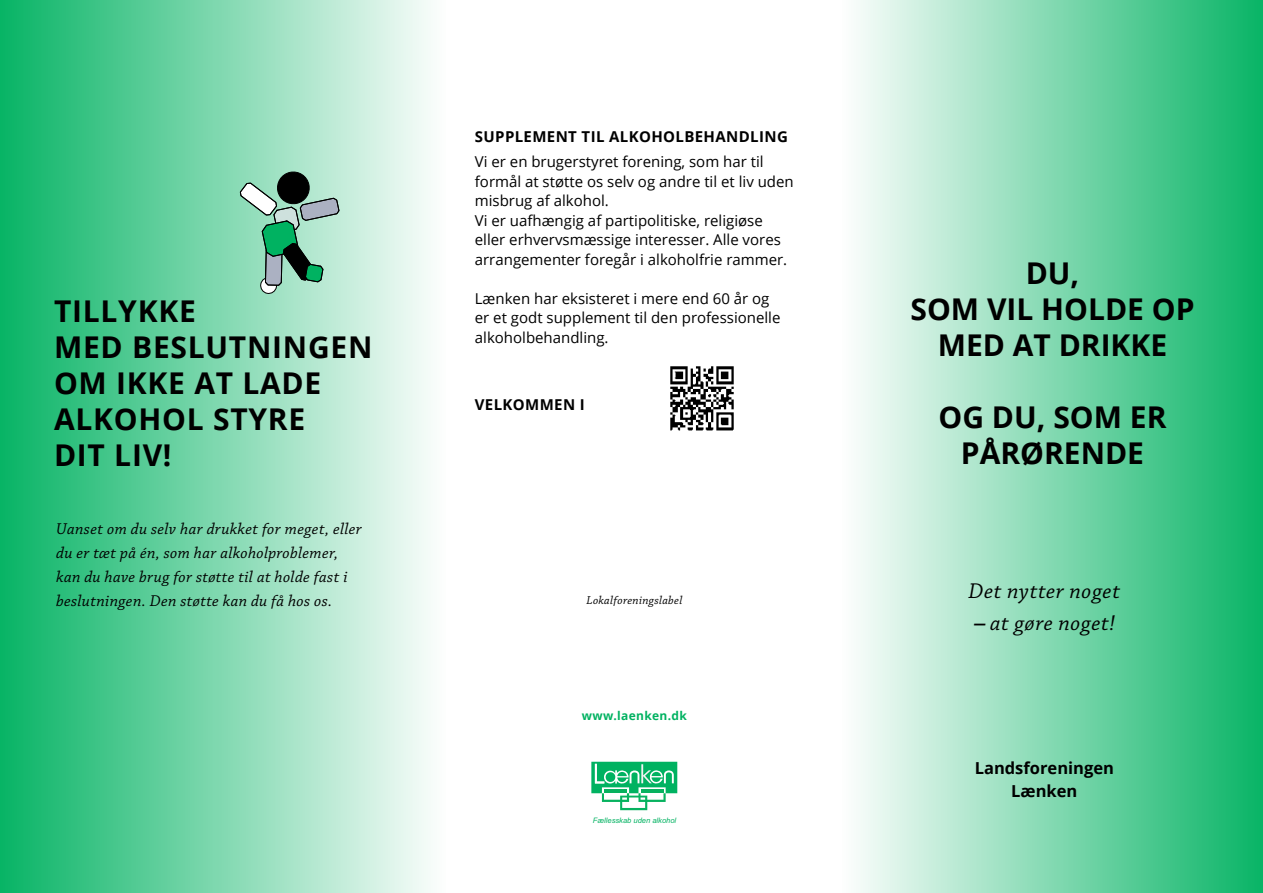
<style>
.page{position:relative;width:1263px;height:893px;background:#fff}
.page>*{position:absolute;margin:0;border:0;box-sizing:border-box;transform-origin:0 0}
.t1{font:700 30px/36px "Open Sans";letter-spacing:.025em;color:#000}
.t2{font:700 30px/36px "Open Sans";color:#000;text-align:center}
.t3{font:italic 22.5px "Chaparral Pro";letter-spacing:.025em;color:#000}
.t4{font:italic 16.5px/24px "Chaparral Pro";letter-spacing:.02em;color:#000}
.t5{font:700 16.5px/22.5px "Open Sans";color:#000;text-align:center}
.t6{font:15px/19.5px "Open Sans";color:#000}
.t7{font:700 15px "Open Sans";letter-spacing:.025em;color:#000}
.t8{font:italic 12px "Chaparral Pro";letter-spacing:.025em;color:#000}
.t9{font:700 12px "Open Sans";letter-spacing:.025em;color:#00b261}
.t10{font:italic 7.5px "Arial";color:#00b261}
.s1{font-family:"Avenir";font-weight:500}
</style>
<div class="page">
<div style="left:842px;top:0;width:421px;height:893px;background:linear-gradient(to right,#fdfefd,#09b466)"></div>
<div style="left:0;top:0;width:445px;height:893px;background:linear-gradient(to right,#07b465,#fdfefd)"></div>
<svg style="left:591px;top:762px;width:86px;height:48px"></svg>
<img style="left:670px;top:366px;width:64px;height:65px">
<svg style="left:239px;top:171px;width:101px;height:124px;background:#84b8a1"></svg>
<h1 class="t1" style="left:54px;top:292px;width:320px">TILLYKKE<br>MED BESLUTNINGEN<br>OM IKKE AT LADE<br>ALKOHOL STYRE<br>DIT LIV!</h1>
<p class="t4" style="left:56px;top:517px;width:307px">Uanset om du selv har drukket for meget, eller du er tæt på én, som har alkoholproblemer, kan du have brug for støtte til at holde fast i beslutningen. Den støtte kan du få hos os.</p>
<p class="t7" style="left:475px;top:126px;width:315px">SUPPLEMENT TIL ALKOHOLBEHANDLING</p>
<p class="t6" style="left:475px;top:152px;width:320px">Vi er en brugerstyret forening, som har til formål at støtte os selv og andre til et liv uden misbrug af alkohol.<br>Vi er uafhængig af partipolitiske, religiøse eller erhvervsmæssige interesser. Alle vores arrangementer foregår i alkoholfrie rammer.</p>
<p class="t6" style="left:475px;top:288px;width:307px">Lænken har eksisteret i mere end 60 år og er et godt supplement til den professionelle alkoholbehandling.</p>
<p class="t7" style="left:475px;top:394px;width:112px">VELKOMMEN I</p>
<p class="t8" style="left:586px;top:594px;width:97px">Lokalforeningslabel</p>
<p class="t9" style="left:582px;top:707px;width:106px">www.laenken.dk</p>
<p class="t10" style="left:593px;top:815px;width:85px">Fællesskab uden alkohol</p>
<h1 class="t2" style="left:910px;top:255px;width:285px">DU,<br>SOM VIL HOLDE OP<br>MED AT DRIKKE</h1>
<h1 class="t2" style="left:938px;top:399px;width:229px">OG DU, SOM ER<br>PÅRØRENDE</h1>
<h2 class="t3" style="left:968px;top:578px;width:153px">Det nytter noget</h2>
<h2 class="t3" style="left:973px;top:610px;width:143px"><span class="s1">–</span> at gøre noget!</h2>
<p class="t5" style="left:975px;top:757px;width:141px">Landsforeningen<br>Lænken</p>
</div>
